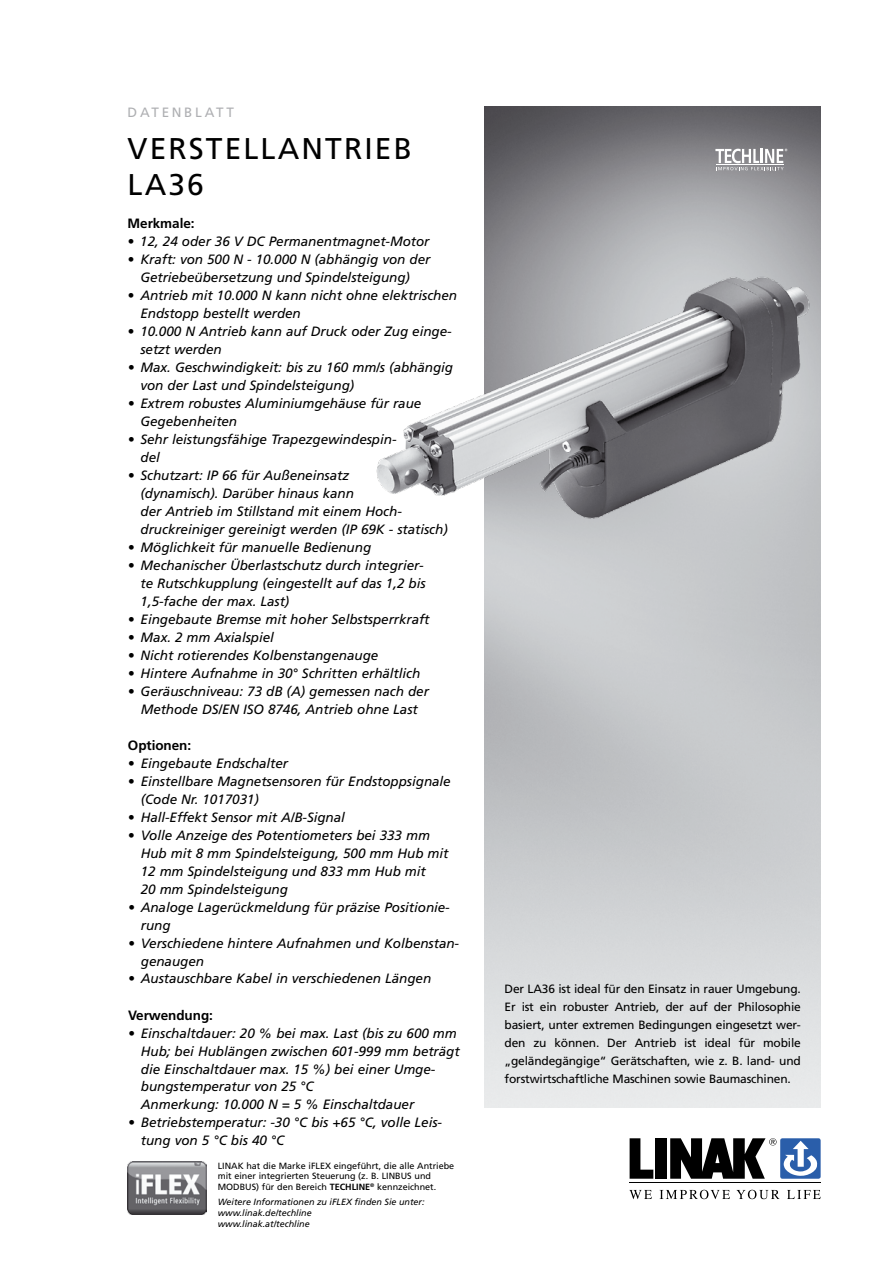
<style>
.page{position:relative;width:893px;height:1263px;background:#fff}
.page>*{position:absolute;margin:0;border:0;box-sizing:border-box;transform-origin:0 0}
.t1{font:30px/36px "Frutiger LT Std";letter-spacing:.07em;color:#000}
.t2{font:italic 13.5px/18px "Frutiger LT Std";letter-spacing:-.005em;color:#000}
.t3{font:700 13.5px "Frutiger LT Std";letter-spacing:-.005em;color:#000}
.t4{font:13.5px "Frutiger LT Std";letter-spacing:.2em;color:#aeafb2}
.t5{font:12px/18px "Frutiger LT Std";letter-spacing:-.015em;color:#000;text-align:justify}
.t6{font:9px/10.8px "Frutiger";color:#000}
.t7{font:italic 9px/10.8px "Frutiger";color:#000}
.s1{font-weight:700}
</style>
<div class="page">
<svg style="left:630px;top:1138px;width:23px;height:41px"></svg>
<div style="left:655px;top:1138px;width:11px;height:41px;background:#000"></div>
<svg style="left:629px;top:1190px;width:23px;height:9px"></svg>
<svg style="left:660px;top:1190px;width:70px;height:9px"></svg>
<svg style="left:736px;top:1190px;width:43px;height:9px"></svg>
<svg style="left:787px;top:1190px;width:34px;height:9px"></svg>
<hr style="left:630px;top:1182px;width:191px;height:1px;background:#000">
<svg style="left:670px;top:1138px;width:151px;height:41px"></svg>
<img style="left:485px;top:106px;width:336px;height:1002px">
<img style="left:376px;top:253px;width:445px;height:277px">
<svg style="left:715px;top:149px;width:72px;height:21px"></svg>
<img style="left:128px;top:1162px;width:79px;height:52px">
<p class="t4" style="left:128px;top:105px;width:108px">datenblatt</p>
<h1 class="t1" style="left:128px;top:131px;width:286px">verstellantrieb<br>LA36</h1>
<p class="t3" style="left:128px;top:215px;width:68px">Merkmale:</p>
<p class="t2" style="left:128px;top:232px;width:303px">• 12, 24 oder 36 V DC Permanentmagnet-Motor</p>
<p class="t2" style="left:128px;top:250px;width:304px;text-align:center">• Kraft: von 500 N - 10.000 N (abhängig von der<br>Getriebeübersetzung und Spindelsteigung)</p>
<p class="t2" style="left:140px;top:286px;width:318px;text-indent:-13px">• Antrieb mit 10.000 N kann nicht ohne elektrischen<br>Endstopp bestellt werden</p>
<p class="t2" style="left:140px;top:322px;width:313px;text-indent:-13px">• 10.000 N Antrieb kann auf Druck oder Zug einge&shy;setzt werden</p>
<p class="t2" style="left:140px;top:358px;width:314px;text-indent:-13px">• Max. Geschwindigkeit: bis zu 160 mm/s (abhängig von der Last und Spindelsteigung)</p>
<p class="t2" style="left:140px;top:394px;width:282px;text-indent:-13px">• Extrem robustes Aluminiumgehäuse für raue<br>Gegebenheiten</p>
<p class="t2" style="left:140px;top:430px;width:258px;text-indent:-13px">• Sehr leistungsfähige Trapezgewindespin&shy;del</p>
<p class="t2" style="left:140px;top:466px;width:309px;text-indent:-13px">• Schutzart: IP 66 für Außeneinsatz<br>(dynamisch). Darüber hinaus kann<br>der Antrieb im Stillstand mit einem Hoch&shy;druckreiniger gereinigt werden (IP 69K - statisch)</p>
<p class="t2" style="left:128px;top:538px;width:245px">• Möglichkeit für manuelle Bedienung</p>
<p class="t2" style="left:141px;top:556px;width:287px;text-indent:-13px">• Mechanischer Überlastschutz durch integrier&shy;te Rutschkupplung (eingestellt auf das 1,2 bis<br>1,5-fache der max. Last)</p>
<p class="t2" style="left:128px;top:610px;width:303px">• Eingebaute Bremse mit hoher Selbstsperrkraft</p>
<p class="t2" style="left:128px;top:628px;width:148px">• Max. 2 mm Axialspiel</p>
<p class="t2" style="left:128px;top:646px;width:252px">• Nicht rotierendes Kolbenstangenauge</p>
<p class="t2" style="left:128px;top:664px;width:294px">• Hintere Aufnahme in 30° Schritten erhältlich</p>
<p class="t2" style="left:128px;top:682px;width:302px;text-align:center">• Geräuschniveau: 73 dB (A) gemessen nach der<br>Methode DS/EN ISO 8746, Antrieb ohne Last</p>
<p class="t3" style="left:128px;top:737px;width:65px">Optionen:</p>
<p class="t2" style="left:128px;top:754px;width:162px">• Eingebaute Endschalter</p>
<p class="t2" style="left:141px;top:772px;width:312px;text-indent:-13px">• Einstellbare Magnetsensoren für Endstoppsignale (Code Nr. 1017031)</p>
<p class="t2" style="left:128px;top:808px;width:219px">• Hall-Effekt Sensor mit A/B-Signal</p>
<p class="t2" style="left:141px;top:826px;width:309px;text-indent:-13px">• Volle Anzeige des Potentiometers bei 333 mm Hub mit 8 mm Spindelsteigung, 500 mm Hub mit 12 mm Spindelsteigung und 833 mm Hub mit<br>20 mm Spindelsteigung</p>
<p class="t2" style="left:141px;top:898px;width:310px;text-indent:-13px">• Analoge Lagerückmeldung für präzise Positionie&shy;rung</p>
<p class="t2" style="left:141px;top:934px;width:320px;text-indent:-13px">• Verschiedene hintere Aufnahmen und Kolbenstan&shy;genaugen</p>
<p class="t2" style="left:128px;top:970px;width:305px">• Austauschbare Kabel in verschiedenen Längen</p>
<p class="t3" style="left:128px;top:1007px;width:86px">Verwendung:</p>
<p class="t2" style="left:141px;top:1024px;width:320px;text-indent:-13px">• Einschaltdauer: 20 % bei max. Last (bis zu 600 mm Hub; bei Hublängen zwischen 601-999 mm beträgt die Einschaltdauer max. 15 %) bei einer Umge&shy;bungstemperatur von 25 °C<br>Anmerkung: 10.000 N = 5 % Einschaltdauer</p>
<p class="t2" style="left:141px;top:1114px;width:303px;text-indent:-13px">• Betriebstemperatur: -30 °C bis +65 °C, volle Leis&shy;tung von 5 °C bis 40 °C</p>
<p class="t6" style="left:218px;top:1160px;width:238px">LINAK hat die Marke iFLEX eingeführt, die alle Antriebe mit einer integrierten Steuerung (z. B. LINBUS und<br>MODBUS) für den Bereich <span class="s1">TECHLINE</span><sup>®</sup> kennzeichnet.</p>
<p class="t7" style="left:218px;top:1197px;width:208px">Weitere Informationen zu iFLEX finden Sie unter: www.linak.de/techline<br>www.linak.at/techline</p>
<p class="t5" style="left:505px;top:980px;width:298px">Der LA36 ist ideal für den E insatz in rauer Umgebung.<br>Er ist ein robuster Antrieb, der auf der Philosophie basiert, unter extremen Bedingungen eingesetzt wer&shy;den zu können. Der Antrieb ist ideal für mobile „geländegängige“ Gerätschaften, wie z. B . land- und forstwirtschaftliche Maschinen sowie Baumaschinen.</p>
</div>
